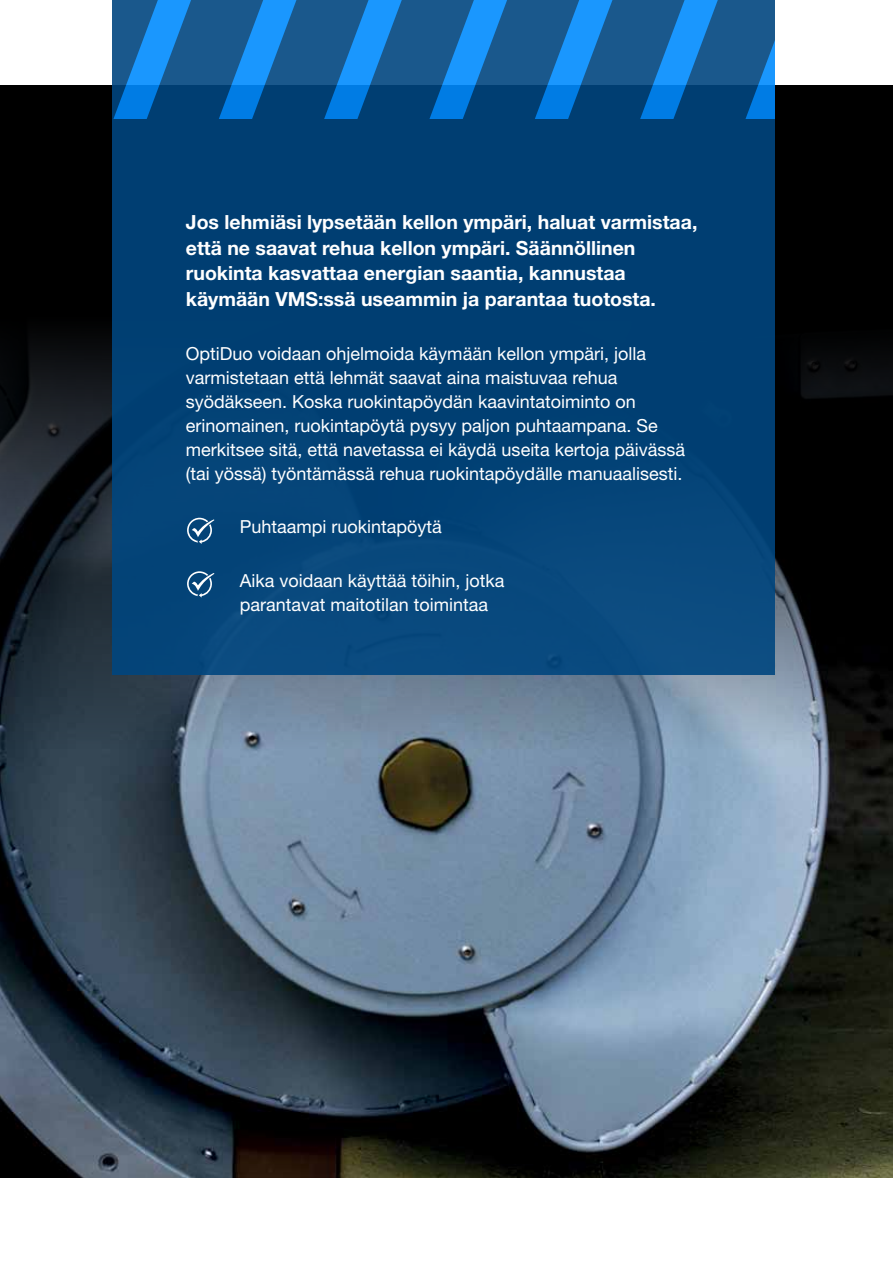
<style>
.page{position:relative;width:893px;height:1263px;background:#fff}
.page>*{position:absolute;margin:0;border:0;box-sizing:border-box;transform-origin:0 0}
.t1{font:700 291.75px "Helvetica Neue LT Std";color:#fff}
.t2{font:700 19.5px/25.5px "Helvetica Neue LT Std";color:#fff}
.t3{font:18px/24px "Helvetica Neue LT Std";color:#fff}
</style>
<div class="page">
<div style="left:0;top:85px;width:893px;height:1093px;background:#000"></div>
<img style="left:0;top:339px;width:893px;height:839px">
<svg style="left:112px;top:0;width:663px;height:675px;background:#054478"></svg>
<svg style="left:187px;top:518px;width:27px;height:26px"></svg>
<svg style="left:187px;top:571px;width:27px;height:26px"></svg>
<h1 class="t1" style="left:117px;top:-170px;width:742px">///////</h1>
<p class="t2" style="left:186px;top:209px;width:513px">Jos lehmiäsi lypsetään kellon ympäri, haluat varmistaa, että ne saavat rehua kellon ympäri. Säännöllinen ruokinta kasvattaa energian saantia, kannustaa käymään VMS:ssä useammin ja parantaa tuotosta.</p>
<p class="t3" style="left:186px;top:341px;width:501px">OptiDuo voidaan ohjelmoida käymään kellon ympäri, jolla varmistetaan että lehmät saavat aina maistuvaa rehua syödäkseen. Koska ruokintapöydän kaavintatoiminto on erinomainen, ruokintapöytä pysyy paljon puhtaampana. Se merkitsee sitä, että navetassa ei käydä useita kertoja päivässä (tai yössä) työntämässä rehua ruokintapöydälle manuaalisesti.</p>
<p class="t3" style="left:240px;top:515px;width:204px">Puhtaampi ruokintapöytä</p>
<p class="t3" style="left:240px;top:569px;width:266px">Aika voidaan käyttää töihin, jotka parantavat maitotilan toimintaa</p>
</div>
